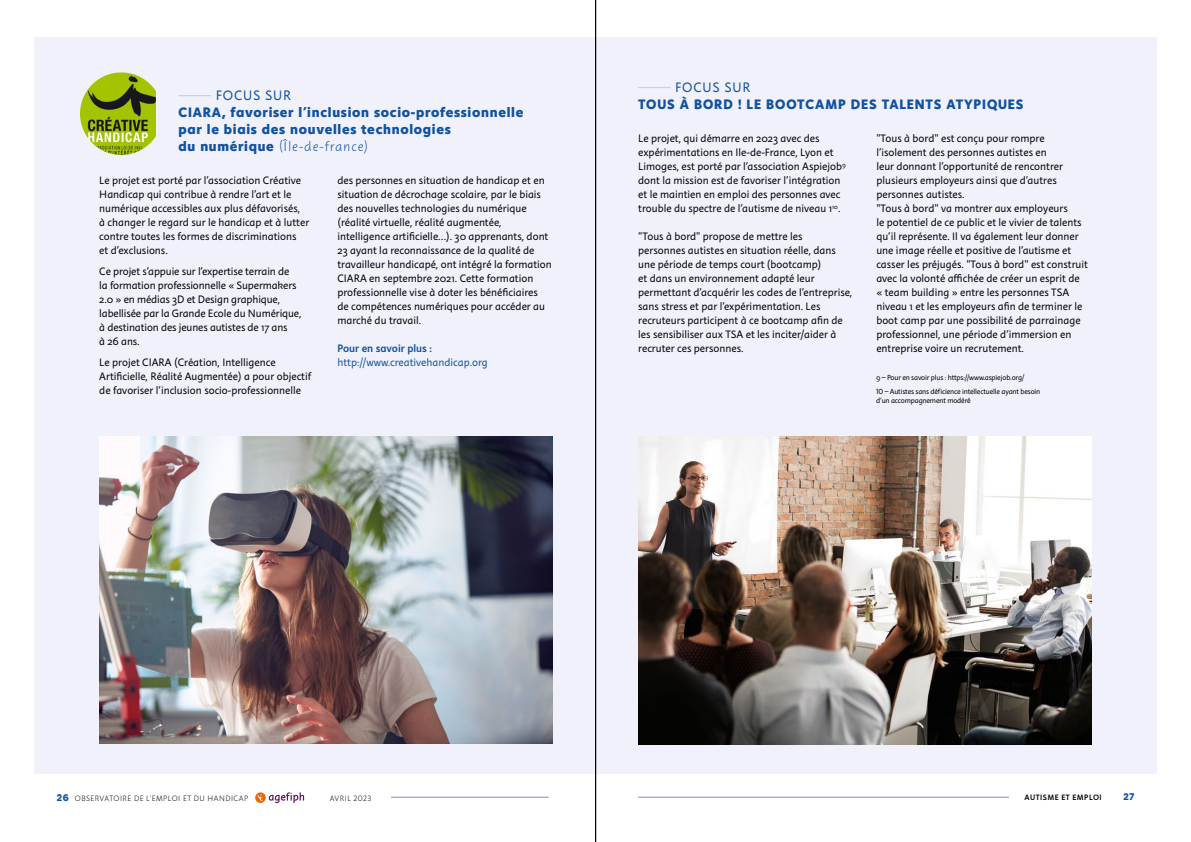
<style>
.page{position:relative;width:1191px;height:842px;background:#fff}
.page>*{position:absolute;margin:0;border:0;box-sizing:border-box;transform-origin:0 0}
.H1_-_Titre{font:800 14px/16.8px "Instant 5";letter-spacing:.05em;color:#12519f}
.H1_-_Titre-2{font:14px "Instant 3";letter-spacing:.06em;color:#12519f}
.body{font:11px/14px "Instant 3";color:#000}
.body-2{font:11px/14px "Instant 3";color:#12519f}
.t1{font:800 10px "Instant 5";color:#12519f}
.t2{font:8px "Instant 2 Quick";letter-spacing:.06em;color:#000}
.t3{font:8px "Instant 4 Slow";letter-spacing:.06em;color:#000}
.body-3{font:7.5px/9px "Instant 3";letter-spacing:-.02em;color:#000}
.s1{font-family:"Instant 2 Quick";font-weight:400}
.s2{font-family:"Instant 4 Slow"}
.s3{font-family:"Instant 3";font-weight:400}
.s4{font-family:"Instant 5";font-weight:800;font-size:10px;color:#12519f}
</style>
<div class="page">
<hr style="left:638px;top:797px;width:371px;height:1px;background:#939fd1">
<hr style="left:391px;top:797px;width:157px;height:1px;background:#939fd1">
<svg style="left:255px;top:792px;width:49px;height:11px"></svg>
<div style="left:595px;top:37px;width:561px;height:736px;background:#f0f1fa"></div>
<div style="left:34px;top:37px;width:561px;height:736px;background:#f0f1fa"></div>
<hr style="left:638px;top:87px;width:32px;height:1px;background:#caceea">
<img style="left:638px;top:436px;width:453px;height:308px">
<hr style="left:179px;top:95px;width:32px;height:1px;background:#caceea">
<img style="left:80px;top:72px;width:76px;height:83px">
<img style="left:99px;top:436px;width:454px;height:307px">
<hr style="left:595px;top:0;width:1px;height:842px;background:#000">
<h1 class="H1_-_Titre-2" style="left:216px;top:87px;width:77px">FOCUS SUR</h1>
<h1 class="H1_-_Titre" style="left:179px;top:104px;width:346px">CIARA, favoriser l’inclusion socio‑professionnelle par le biais des nouvelles technologies<br>du numérique <span class="s1">(Île-de-france)</span></h1>
<p class="body" style="left:99px;top:174px;width:211px">Le projet est porté par l’association Créative Handicap qui contribue à rendre l’art et le numérique accessibles aux plus défavorisés,<br>à changer le regard sur le handicap et à lutter contre toutes les formes de discriminations<br>et d’exclusions.</p>
<p class="body" style="left:99px;top:265px;width:204px">Ce projet s’appuie sur l’expertise terrain de<br>la formation professionnelle « Supermakers 2.0 » en médias 3D et Design graphique, labellisée par la Grande Ecole du Numérique, à destination des jeunes autistes de 17 ans<br>à 26 ans.</p>
<p class="body" style="left:99px;top:356px;width:213px">Le projet CIARA (Création, Intelligence<br>Artificielle, Réalité Augmentée) a pour objectif de favoriser l’inclusion socio-professionnelle</p>
<p class="body" style="left:337px;top:174px;width:216px">des personnes en situation de handicap et en situation de décrochage scolaire, par le biais des nouvelles technologies du numérique (réalité virtuelle, réalité augmentée, intelligence artificielle…). 30 apprenants, dont 23 ayant la reconnaissance de la qualité de travailleur handicapé, ont intégré la formation CIARA en septembre 2021. Cette formation professionnelle vise à doter les bénéficiaires de compétences numériques pour accéder au marché du travail.</p>
<p class="body-2" style="left:337px;top:342px;width:152px"><span class="s2">Pour en savoir plus : </span>http://www.creativehandicap.org</p>
<h1 class="H1_-_Titre" style="left:638px;top:79px;width:387px;text-indent:37px"><span class="s3">FOCUS SUR<br></span>TOUS À BORD ! LE BOOTCAMP DES TALENTS ATYPIQUES</h1>
<p class="body" style="left:638px;top:132px;width:209px">Le projet, qui démarre en 2023 avec des expérimentations en Ile-de-France, Lyon et Limoges, est porté par l’association Aspiejob<sup>9 </sup>dont la mission est de favoriser l’intégration et le maintien en emploi des personnes avec trouble du spectre de l’autisme de niveau 1<sup>10</sup>.</p>
<p class="body" style="left:638px;top:230px;width:216px">”Tous à bord” propose de mettre les personnes autistes en situation réelle, dans une période de temps court (bootcamp)<br>et dans un environnement adapté leur permettant d’acquérir les codes de l’entreprise, sans stress et par l’expérimentation. Les recruteurs participent à ce bootcamp afin de les sensibiliser aux TSA et les inciter/aider à recruter ces personnes.</p>
<p class="body" style="left:876px;top:132px;width:188px">”Tous à bord” est conçu pour rompre l’isolement des personnes autistes en leur donnant l’opportunité de rencontrer plusieurs employeurs ainsi que d’autres personnes autistes.</p>
<p class="body" style="left:876px;top:202px;width:213px">”Tous à bord” va montrer aux employeurs<br>le potentiel de ce public et le vivier de talents qu’il représente. Il va également leur donner une image réelle et positive de l’autisme et casser les préjugés. ”Tous à bord” est construit avec la volonté affichée de créer un esprit de « team building » entre les personnes TSA niveau 1 et les employeurs afin de terminer le boot camp par une possibilité de parrainage professionnel, une période d’immersion en entreprise voire un recrutement.</p>
<p class="body-3" style="left:876px;top:373px;width:150px">9 – Pour en savoir plus : https://www.aspiejob.org/</p>
<p class="body-3" style="left:876px;top:387px;width:166px">10 – Autistes sans déficience intellectuelle ayant besoin d’un accompagnement modéré</p>
<p class="t2" style="left:57px;top:793px;width:193px"><span class="s4">26</span> OBSERVATOIRE DE L'EMPLOI ET DU HANDICAP</p>
<p class="t2" style="left:330px;top:793px;width:43px">AVRIL 2023</p>
<p class="t3" style="left:1024px;top:792px;width:78px">AUTISME ET EMPLOI</p>
<p class="t1" style="left:1123px;top:790px;width:12px">27</p>
</div>
